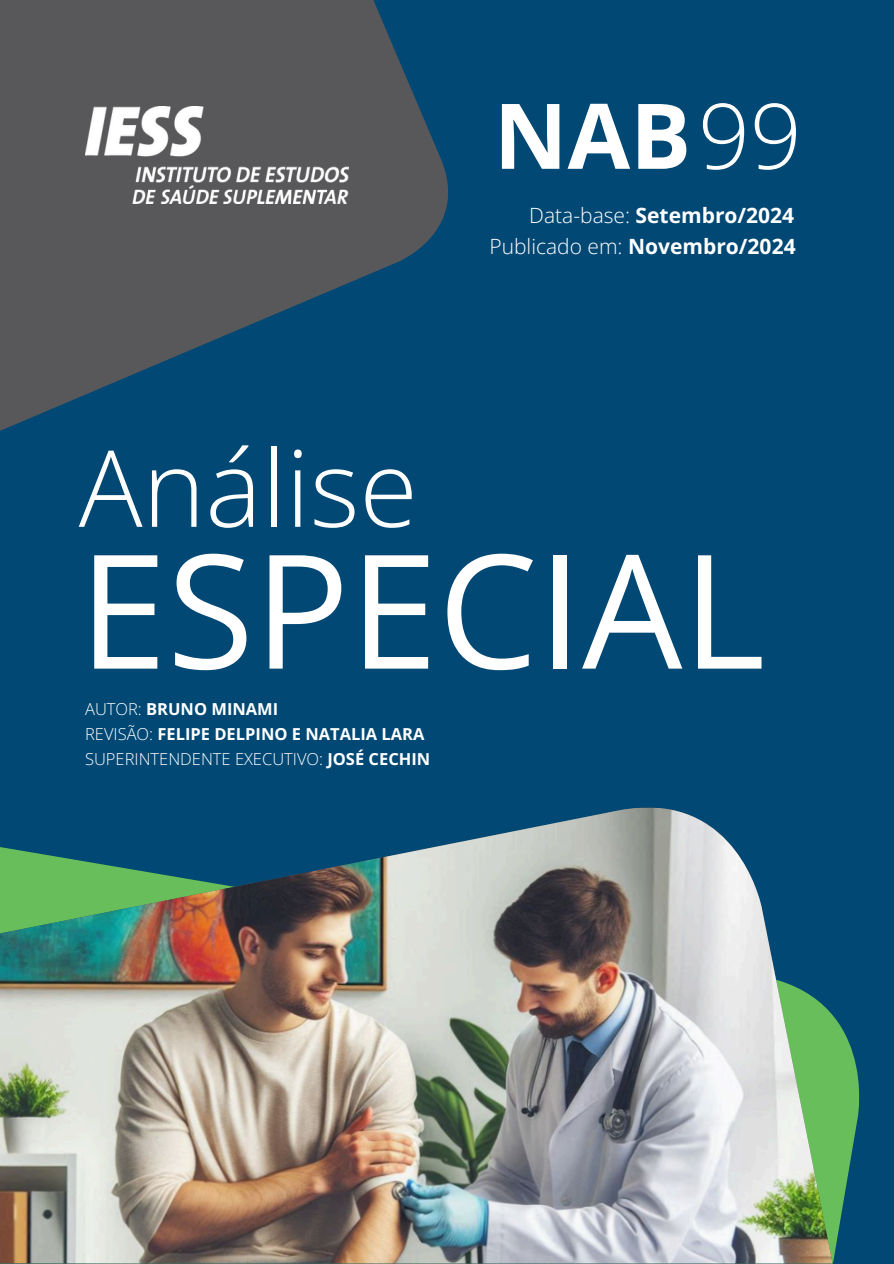
<style>
.page{position:relative;width:894px;height:1264px;background:#fff}
.page>*{position:absolute;margin:0;border:0;box-sizing:border-box;transform-origin:0 0}
.t1{font:158.7px "Open Sans";color:#fff}
.t2{font:300 106.35px "Open Sans";color:#fff}
.t3{font:700 90.75px "Open Sans";color:#fff}
.t4{font:700 21px "Open Sans";color:#fff}
.t5{font:700 16.5px "Open Sans";color:#fff}
.t6{font:300 16.5px "Open Sans";color:#fff}
.s1{font-weight:300}
.s2{font-weight:700}
</style>
<div class="page">
<div style="left:0;top:0;width:893px;height:1263px;background:#014874"></div>
<svg style="left:832px;top:1014px;width:28px;height:249px;fill:#68be5a"></svg>
<svg style="left:0;top:0;width:448px;height:431px;fill:#58585a"></svg>
<img style="left:0;top:807px;width:832px;height:456px">
<img style="left:86px;top:106px;width:262px;height:97px">
<h3 class="t3" style="left:493px;top:72px;width:309px">NAB<span class="s1">99</span></h3>
<p class="t4" style="left:529px;top:201px;width:266px"><span class="s1">Data-base:</span> Setembro/2024</p>
<h3 class="t4" style="left:489px;top:232px;width:307px"><span class="s1">Publicado em:</span> Novembro/2024</h3>
<p class="t2" style="left:79px;top:413px;width:340px">Análise</p>
<p class="t1" style="left:79px;top:499px;width:687px">ESPECIAL</p>
<p class="t5" style="left:85px;top:697px;width:195px"><span class="s1">AUTOR:</span> BRUNO MINAMI</p>
<p class="t5" style="left:85px;top:722px;width:341px"><span class="s1">REVISÃO:</span> FELIPE DELPINO E NATALIA LARA</p>
<p class="t6" style="left:85px;top:747px;width:346px">SUPERINTENDENTE EXECUTIVO: <span class="s2">JOSÉ CECHIN</span></p>
</div>
